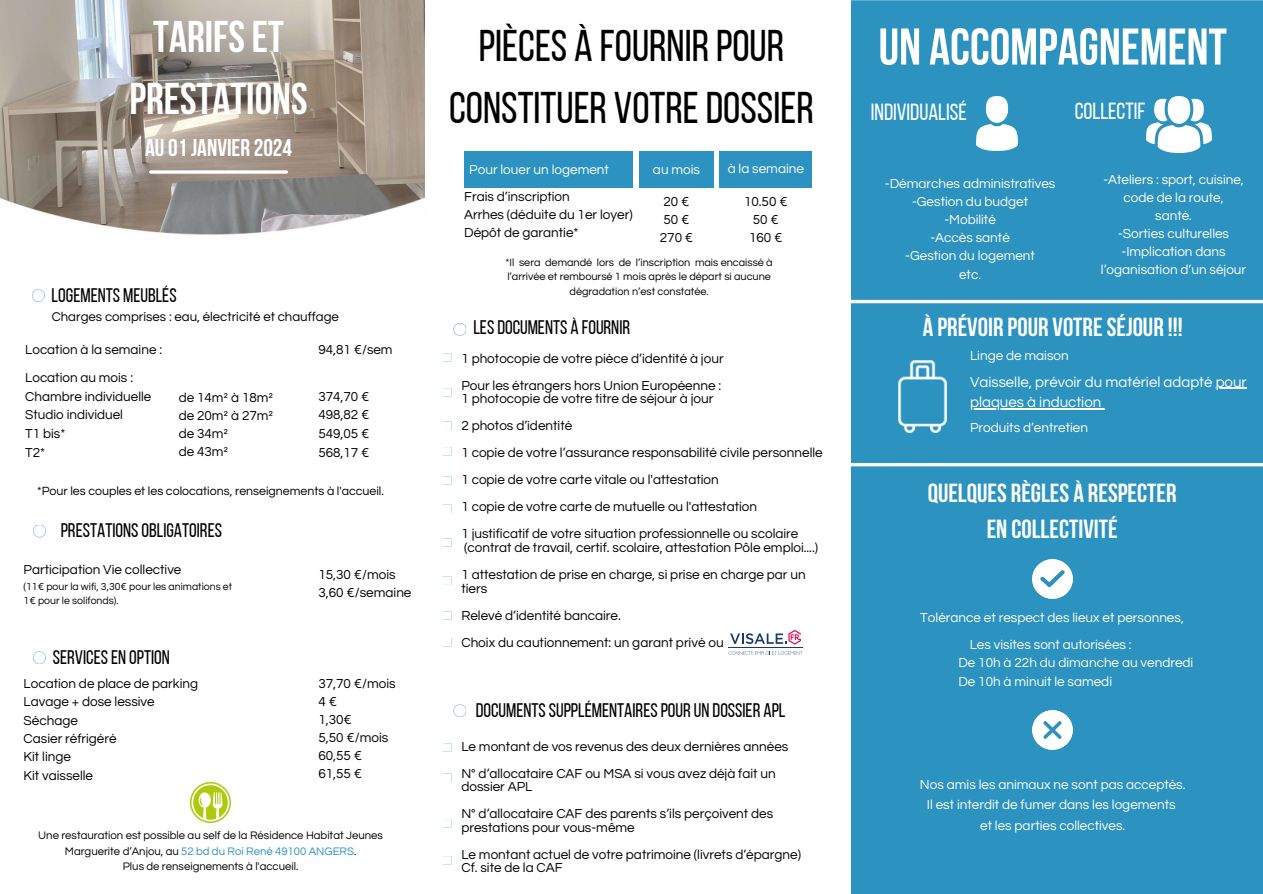
<style>
.page{position:relative;width:1263px;height:894px;background:#fff}
.page>*{position:absolute;margin:0;border:0;box-sizing:border-box;transform-origin:0 0}
.t1{font:700 51.45px "Bebas Neue";color:#fff}
.t2{font:44.25px/61.8px "Bebas Neue";color:#000;text-align:center}
.t3{font:700 44.25px "Bebas Neue";color:#fff}
.t4{font:700 26.1px/36px "Bebas Neue";color:#fff;text-align:center}
.t5{font:700 24.15px "Bebas Neue";color:#fff}
.t6{font:23.25px "Bebas Neue";color:#fff}
.t7{font:19.65px "Bebas Neue";color:#000}
.t8{font:15px/20.2px "Questrial";color:#fff}
.t9{font:13.5px/13.5px "Questrial";color:#000}
.t10{font:13.5px/18px "Questrial";color:#fff;text-align:center}
.t11{font:13.2px "Questrial";color:#000}
.t12{font:12.3px "Questrial";color:#000}
.t13{font:11.25px "Questrial";color:#000}
.t14{font:11.25px "Questrial";color:#2c92c1}
.t15{font:10.8px/14.4px "Questrial";color:#000;text-align:center}
.t16{font:10.5px "Questrial";color:#000}
.s1{color:#000}
</style>
<div class="page">
<div style="left:851px;top:0;width:412px;height:893px;background:#2c92c0"></div>
<img style="left:898px;top:360px;width:48px;height:72px">
<hr style="left:820px;top:463px;width:443px;height:3px;background:#fff">
<hr style="left:831px;top:300px;width:432px;height:3px;background:#fff">
<img style="left:1033px;top:559px;width:39px;height:39px">
<img style="left:1033px;top:709px;width:39px;height:40px">
<img style="left:1146px;top:96px;width:65px;height:56px">
<img style="left:977px;top:96px;width:40px;height:54px">
<img style="left:190px;top:782px;width:41px;height:40px">
<div style="left:464px;top:151px;width:169px;height:37px;background:#2c92c1"></div>
<div style="left:639px;top:151px;width:75px;height:37px;background:#2c92c1"></div>
<div style="left:719px;top:151px;width:93px;height:37px;background:#2c92c1"></div>
<svg style="left:453px;top:704px;width:13px;height:13px"></svg>
<svg style="left:33px;top:651px;width:13px;height:13px"></svg>
<svg style="left:33px;top:525px;width:13px;height:12px"></svg>
<svg style="left:32px;top:289px;width:13px;height:13px"></svg>
<svg style="left:453px;top:323px;width:13px;height:12px"></svg>
<svg style="left:443px;top:576px;width:8px;height:9px"></svg>
<svg style="left:728px;top:651px;width:75px;height:3px"></svg>
<hr style="left:728px;top:647px;width:75px;height:1px;background:#183b68">
<svg style="left:730px;top:630px;width:71px;height:14px"></svg>
<img style="left:0;top:0;width:425px;height:197px">
<img style="left:0;top:197px;width:425px;height:38px">
<svg style="left:151px;top:170px;width:135px;height:4px"></svg>
<hr style="left:1216px;top:387px;width:31px;height:2px;background:#fff">
<hr style="left:970px;top:408px;width:131px;height:1px;background:#fff">
<p class="t3" style="left:153px;top:19px;width:132px">TARIFSET</p>
<p class="t3" style="left:129px;top:81px;width:180px">PRESTATIONS</p>
<p class="t5" style="left:145px;top:138px;width:148px">AU01JANVIER 2024</p>
<p class="t7" style="left:52px;top:287px;width:126px">LOGEMENTS MEUBLÉS</p>
<p class="t11" style="left:52px;top:310px;width:289px">Charges comprises : eau, électricité et chauffage</p>
<p class="t9" style="left:25px;top:342px;width:138px">Location à la semaine :</p>
<p class="t9" style="left:25px;top:371px;width:109px">Location au mois :</p>
<p class="t9" style="left:25px;top:390px;width:128px">Chambre individuelle</p>
<p class="t9" style="left:25px;top:408px;width:99px">Studio individuel</p>
<p class="t9" style="left:25px;top:427px;width:42px">T1 bis*</p>
<p class="t9" style="left:25px;top:445px;width:22px">T2*</p>
<p class="t9" style="left:179px;top:391px;width:96px">de 14m² à 18m²</p>
<p class="t9" style="left:179px;top:409px;width:96px">de 20m² à 27m²</p>
<p class="t9" style="left:179px;top:427px;width:51px">de 34m²</p>
<p class="t9" style="left:179px;top:445px;width:51px">de 43m²</p>
<p class="t9" style="left:318px;top:342px;width:76px">94,81 €/sem</p>
<p class="t9" style="left:318px;top:390px;width:53px">374,70 €</p>
<p class="t9" style="left:318px;top:408px;width:53px">498,82 €</p>
<p class="t9" style="left:318px;top:427px;width:53px">549,05 €</p>
<p class="t9" style="left:318px;top:445px;width:53px">568,17 €</p>
<p class="t12" style="left:37px;top:484px;width:348px">*Pour les couples et les colocations, renseignements à l'accueil.</p>
<p class="t7" style="left:61px;top:521px;width:163px">PRESTATIONSOBLIGATOIRES</p>
<p class="t9" style="left:24px;top:563px;width:159px">Participation Vie collective</p>
<p class="t16" style="left:24px;top:581px;width:210px">(11€ pour la wifi, 3,30€ pour les animations et</p>
<p class="t16" style="left:24px;top:595px;width:97px">1€ pour le solifonds).</p>
<p class="t7" style="left:53px;top:649px;width:118px">SERVICESEN OPTION</p>
<p class="t9" style="left:24px;top:676px;width:176px">Location de place de parking</p>
<p class="t9" style="left:24px;top:695px;width:133px">Lavage + dose lessive</p>
<p class="t9" style="left:24px;top:713px;width:56px">Séchage</p>
<p class="t9" style="left:24px;top:731px;width:95px">Casier réfrigéré</p>
<p class="t9" style="left:24px;top:750px;width:49px">Kit linge</p>
<p class="t9" style="left:24px;top:768px;width:71px">Kit vaisselle</p>
<p class="t9" style="left:318px;top:568px;width:79px">15,30 €/mois</p>
<p class="t9" style="left:318px;top:586px;width:95px">3,60 €/semaine</p>
<p class="t9" style="left:318px;top:676px;width:79px">37,70 €/mois</p>
<p class="t9" style="left:318px;top:694px;width:20px">4€</p>
<p class="t9" style="left:318px;top:712px;width:35px">1,30€</p>
<p class="t9" style="left:318px;top:730px;width:72px">5,50 €/mois</p>
<p class="t9" style="left:318px;top:748px;width:45px">60,55 €</p>
<p class="t9" style="left:318px;top:766px;width:45px">61,55 €</p>
<p class="t13" style="left:38px;top:829px;width:346px">Une restauration est possible au self de la Résidence Habitat Jeunes</p>
<p class="t14" style="left:65px;top:845px;width:293px"><span class="s1">Marguerite d’Anjou, au</span> 52 bd du Roi René 49100 ANGERS<span class="s1">.</span></p>
<p class="t13" style="left:123px;top:860px;width:177px">Plus de renseignements à l'accueil.</p>
<p class="t2" style="left:449px;top:19px;width:366px">PIÈCES À FOURNIRPOUR<br>CONSTITUER VOTREDOSSIER</p>
<p class="t10" style="left:469px;top:161px;width:141px">Pour louer un logement</p>
<p class="t10" style="left:653px;top:161px;width:49px">au mois</p>
<p class="t10" style="left:728px;top:160px;width:78px">à la semaine</p>
<p class="t9" style="left:464px;top:190px;width:107px">Frais d’inscription</p>
<p class="t9" style="left:464px;top:208px;width:170px">Arrhes (déduite du 1er loyer)</p>
<p class="t9" style="left:464px;top:226px;width:116px">Dépôt de garantie*</p>
<p class="t9" style="left:663px;top:195px;width:28px">20€</p>
<p class="t9" style="left:663px;top:213px;width:28px">50€</p>
<p class="t9" style="left:660px;top:231px;width:35px">270 €</p>
<p class="t9" style="left:744px;top:195px;width:45px">10.50 €</p>
<p class="t9" style="left:753px;top:213px;width:28px">50€</p>
<p class="t9" style="left:749px;top:231px;width:35px">160 €</p>
<p class="t15" style="left:506px;top:255px;width:269px">*Il sera demandé lors de l’inscription mais encaissé à l’arrivée et remboursé 1 mois après le départ si aucune dégradation n’est constatée.</p>
<p class="t7" style="left:473px;top:319px;width:158px">LESDOCUMENTS À FOURNIR</p>
<p class="t9" style="left:461px;top:352px;width:264px">1 photocopie de votre pièce d’identité à jour</p>
<p class="t9" style="left:461px;top:379px;width:261px">Pour les étrangers hors Union Européenne :</p>
<p class="t9" style="left:461px;top:392px;width:254px">1 photocopie de votre titre de séjour à jour</p>
<p class="t9" style="left:461px;top:419px;width:112px">2 photos d’identité</p>
<p class="t9" style="left:461px;top:446px;width:363px">1 copie de votre l’assurance responsabilité civile personnelle</p>
<p class="t9" style="left:461px;top:473px;width:259px">1 copie de votre carte vitale ou l'attestation</p>
<p class="t9" style="left:461px;top:500px;width:297px">1 copie de votre carte de mutuelle ou l'attestation</p>
<p class="t9" style="left:461px;top:527px;width:339px">1 justificatif de votre situation professionnelle ou scolaire</p>
<p class="t9" style="left:464px;top:541px;width:355px">(contrat de travail, certif. scolaire, attestation Pôle emploi....)</p>
<p class="t9" style="left:461px;top:568px;width:346px">1 attestation de prise en charge, si prise en charge par un tiers</p>
<p class="t9" style="left:461px;top:608px;width:161px">Relevé d’identité bancaire.</p>
<p class="t9" style="left:461px;top:635px;width:264px">Choix du cautionnement: un garant privé ou</p>
<p class="t7" style="left:476px;top:702px;width:311px">DOCUMENTSSUPPLÉMENTAIRESPOURUN DOSSIER APL</p>
<p class="t9" style="left:461px;top:739px;width:328px">Le montant de vos revenus des deux dernières années</p>
<p class="t9" style="left:461px;top:766px;width:316px">N° d’allocataire CAF ou MSA si vous avez déjà fait un dossier APL</p>
<p class="t9" style="left:461px;top:807px;width:313px">N° d’allocataire CAF des parents s’ils perçoivent des prestations pour vous-même</p>
<p class="t9" style="left:461px;top:847px;width:341px">Le montant actuel de votre patrimoine (livrets d’épargne)<br>Cf. site de la CAF</p>
<p class="t1" style="left:879px;top:26px;width:350px">UN ACCOMPAGNEMENT</p>
<p class="t6" style="left:871px;top:103px;width:97px">INDIVIDUALISÉ</p>
<p class="t6" style="left:1075px;top:102px;width:72px">COLLECTIF</p>
<p class="t10" style="left:885px;top:175px;width:172px">-Démarches administratives</p>
<p class="t10" style="left:912px;top:193px;width:118px">-Gestion du budget</p>
<p class="t10" style="left:944px;top:211px;width:53px">-Mobilité</p>
<p class="t10" style="left:930px;top:229px;width:81px">-Accès santé</p>
<p class="t10" style="left:905px;top:247px;width:131px">-Gestion du logement</p>
<p class="t10" style="left:959px;top:265px;width:24px">etc.</p>
<p class="t10" style="left:1103px;top:171px;width:142px">-Ateliers : sport, cuisine,</p>
<p class="t10" style="left:1123px;top:189px;width:102px">code de la route,</p>
<p class="t10" style="left:1155px;top:207px;width:38px">santé.</p>
<p class="t10" style="left:1118px;top:225px;width:112px">-Sorties culturelles</p>
<p class="t10" style="left:1101px;top:243px;width:147px">-Implication dans l’oganisation d’un séjour</p>
<p class="t4" style="left:923px;top:311px;width:261px">À PRÉVOIR POUR VOTRE SÉJOUR !!!</p>
<p class="t10" style="left:970px;top:346px;width:100px">Linge de maison</p>
<p class="t8" style="left:970px;top:372px;width:278px">Vaisselle, prévoir du matériel adapté pour plaques à induction</p>
<p class="t10" style="left:970px;top:418px;width:119px">Produits d’entretien</p>
<p class="t4" style="left:928px;top:477px;width:250px">QUELQUES RÈGLES À RESPECTER<br>EN COLLECTIVITÉ</p>
<p class="t10" style="left:920px;top:609px;width:265px">Tolérance et respect des lieux et personnes,</p>
<p class="t10" style="left:970px;top:635px;width:163px">Les visites sont autorisées :</p>
<p class="t10" style="left:958px;top:654px;width:236px">De 10h à 22h du dimanche au vendredi</p>
<p class="t10" style="left:958px;top:672px;width:155px">De 10h à minuit le samedi</p>
<p class="t10" style="left:920px;top:775px;width:267px">Nos amis les animaux ne sont pas acceptés.</p>
<p class="t10" style="left:927px;top:796px;width:250px">Il est interdit de fumer dans les logements</p>
<p class="t10" style="left:980px;top:816px;width:147px">et les parties collectives.</p>
</div>
